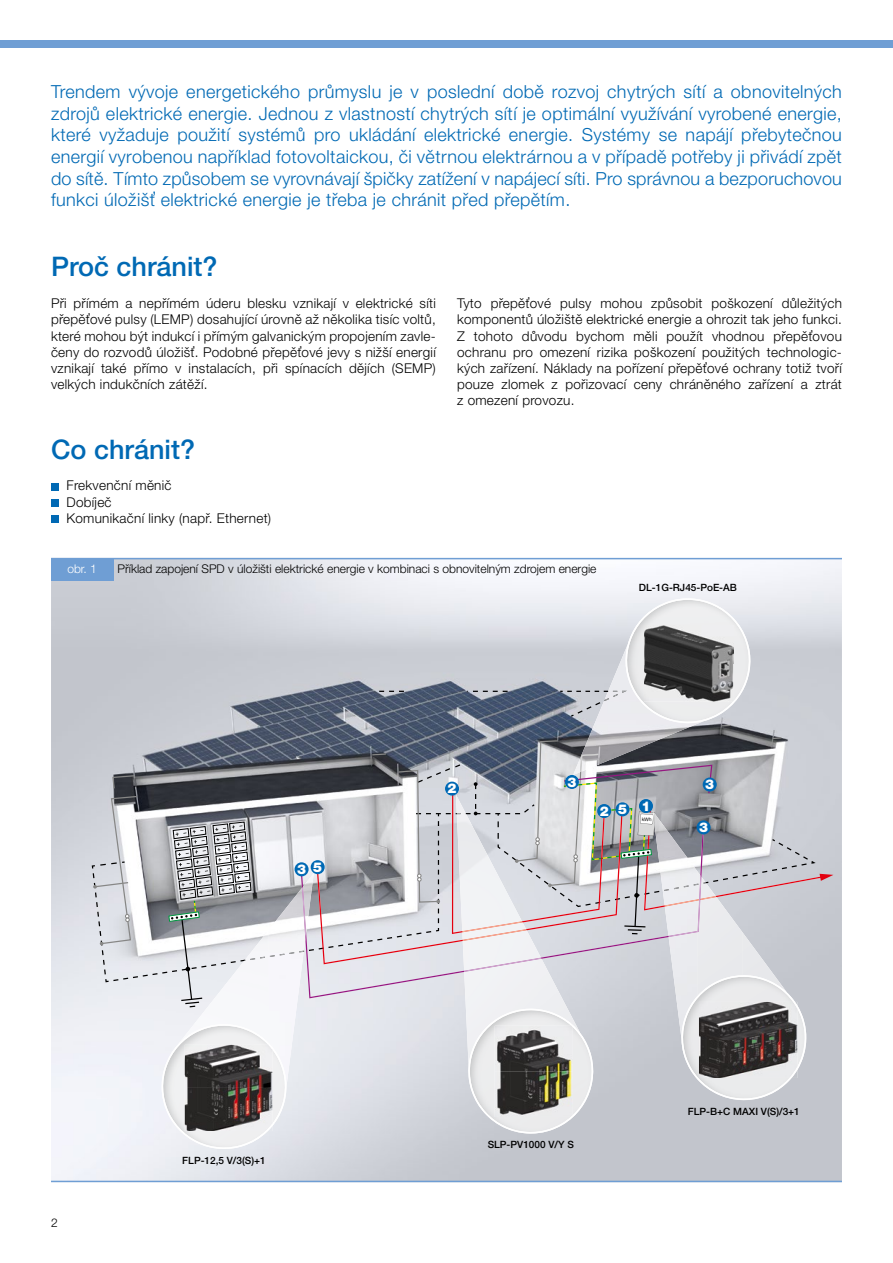
<style>
.page{position:relative;width:893px;height:1263px;background:#fff}
.page>*{position:absolute;margin:0;border:0;box-sizing:border-box;transform-origin:0 0}
.t1{font:500 27px "Helvetica Neue LT Pro";color:#0069b4}
.t2{font:300 18px/21.6px "Helvetica Neue CE";letter-spacing:.02em;color:#0069b4;text-align:justify}
.t3{font:300 13.5px/16.2px "Helvetica Neue CE";letter-spacing:.02em;color:#000;text-align:justify}
.t4{font:900 13.5px "Helvetica Neue LT Pro";color:#fff}
.t5{font:300 12px "Helvetica Neue CE";color:#000}
.t6{font:300 12px "Helvetica Neue LT Pro";color:#fff}
.t7{font:300 12px "Helvetica Neue LT Pro";color:#000}
.t8{font:500 10.05px "Helvetica Neue LT Pro";color:#000}
</style>
<div class="page">
<div style="left:0;top:40px;width:893px;height:7px;background:#6f9ed4"></div>
<div style="left:51px;top:483px;width:7px;height:7px;background:#0069b4"></div>
<div style="left:51px;top:499px;width:7px;height:7px;background:#0069b4"></div>
<div style="left:51px;top:516px;width:7px;height:7px;background:#0069b4"></div>
<hr style="left:51px;top:558px;width:791px;height:1px;background:#6f9ed4">
<div style="left:51px;top:558px;width:62px;height:22px;background:#6f9ed4"></div>
<hr style="left:51px;top:1181px;width:791px;height:1px;background:#6f9ed4">
<svg style="left:91px;top:589px;width:742px;height:569px;background:#bec0c6"></svg>
<p class="t2" style="left:51px;top:81px;width:792px">Trendem vývoje energetického průmyslu je v poslední době rozvoj chytrých sítí a obnovitelných zdrojů elektrické energie. Jednou z vlastností chytrých sítí je optimální využívání vyrobené energie, které vyžaduje použití systémů pro ukládání elektrické energie. Systémy se napájí přebytečnou energií vyrobenou například fotovoltaickou, či větrnou elektrárnou a v případě potřeby ji přivádí zpět do sítě. Tímto způsobem se vyrovnávají špičky zatížení v napájecí síti. Pro správnou a bezporuchovou funkci úložišť elektrické energie je třeba je chránit před přepětím.</p>
<h1 class="t1" style="left:51px;top:251px;width:168px">Proč chránit?</h1>
<p class="t3" style="left:51px;top:295px;width:386px">Při přímém a nepřímém úderu blesku vznikají v elektrické síti přepěťové pulsy (LEMP) dosahující úrovně až několika tisíc voltů, které mohou být indukcí i přímým galvanickým propojením zavle&shy;čeny do rozvodů úložišť. Podobné přepěťové jevy s nižší energií vznikají také přímo v instalacích, při spínacích dějích (SEMP) velkých indukčních zátěží.</p>
<p class="t3" style="left:457px;top:295px;width:386px">Tyto přepěťové pulsy mohou způsobit poškození důležitých komponentů úložiště elektrické energie a ohrozit tak jeho funkci.<br>Z tohoto důvodu bychom měli použít vhodnou přepěťovou ochranu pro omezení rizika poškození použitých technologic&shy;kých zařízení. Náklady na pořízení přepěťové ochrany totiž tvoří pouze zlomek z pořizovací ceny chráněného zařízení a ztrát z omezení provozu.</p>
<h1 class="t1" style="left:51px;top:433px;width:146px">Co chránit?</h1>
<p class="t3" style="left:66px;top:478px;width:206px;text-align:left">Frekvenční měnič<br>Dobíječ<br>Komunikační linky (např. Ethernet)</p>
<p class="t6" style="left:67px;top:562px;width:31px">obr. 1</p>
<p class="t5" style="left:117px;top:562px;width:481px">Příklad zapojení SPD v úložišti elektrické energie v kombinaci s obnovitelným zdrojem energie</p>
<p class="t8" style="left:639px;top:581px;width:100px">DL-1G-RJ45-PoE-AB</p>
<p class="t7" style="left:51px;top:1215px;width:8px">2</p>
<p class="t4" style="left:297px;top:860px;width:27px">3 5</p>
<p class="t8" style="left:182px;top:1154px;width:85px">FLP-12,5 V/3(S)+1</p>
<p class="t4" style="left:448px;top:780px;width:10px">2</p>
<p class="t4" style="left:567px;top:774px;width:10px">3</p>
<p class="t4" style="left:600px;top:803px;width:10px">2</p>
<p class="t4" style="left:618px;top:799px;width:34px">5 1</p>
<p class="t4" style="left:705px;top:776px;width:10px">3</p>
<p class="t4" style="left:699px;top:819px;width:10px">3</p>
<p class="t8" style="left:488px;top:1139px;width:88px">SLP-PV1000 V/Y S</p>
<p class="t8" style="left:688px;top:1105px;width:113px">FLP-B+C MAXI V(S)/3+1</p>
</div>
